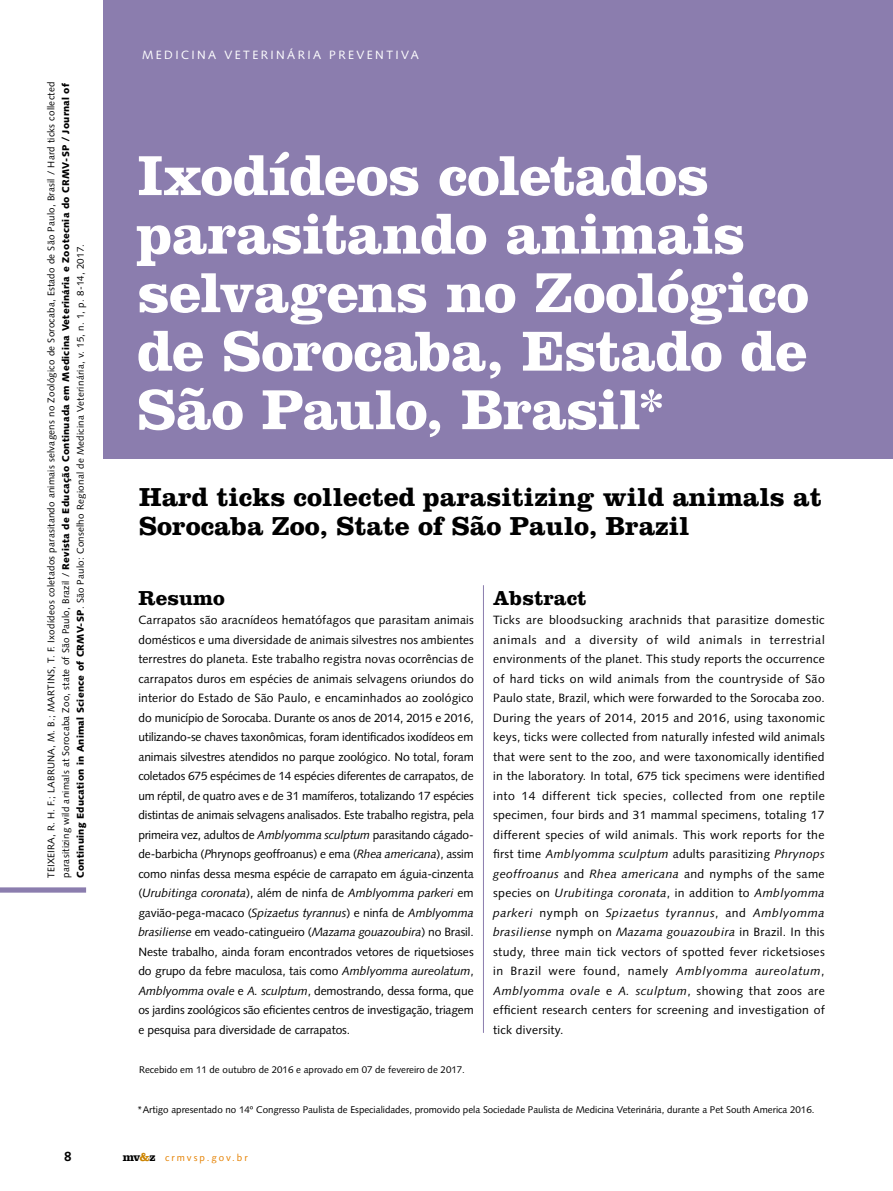
<style>
.page{position:relative;width:893px;height:1191px;background:#fff}
.page>*{position:absolute;margin:0;border:0;box-sizing:border-box;transform-origin:0 0}
.t1{font:700 58.5px/58.5px "Clarendon LT Std";letter-spacing:-.015em;color:#fff}
.t2{font:700 27px/29.2px "Clarendon LT Std";color:#000}
.t3{font:700 21px "Clarendon LT Std";color:#000}
.t4{font:700 13.5px "Syntax LT Std";color:#000}
.t5{font:12px/19.5px "Syntax LT Std";letter-spacing:.005em;color:#000;text-align:justify}
.t6{font:12px "Syntax LT Std";letter-spacing:.2em;color:#fff}
.t7{font:9.75px/14.7px "Syntax LT Std";letter-spacing:.025em;color:#000}
.t8{font:9.75px "Syntax LT Std";color:#000}
.t9{font:9.75px "Syntax LT Std";letter-spacing:.2em;color:#e58100}
.s1{font-weight:900}
.s2{font-style:italic}
.s3{font-family:"Clarendon LT Std";font-weight:700;font-size:12px;color:#000}
.s4{font-family:"Clarendon LT Std";font-weight:700;font-size:12px;color:#cc8400}
</style>
<div class="page">
<div style="left:104px;top:0;width:789px;height:458px;background:#8b7dae"></div>
<div style="left:0;top:887px;width:86px;height:5px;background:#8b7dae"></div>
<hr style="left:483px;top:585px;width:1px;height:448px;background:#8b7dae">
<p class="t7" style="left:44px;top:877px;width:797px;rotate:-90deg">TEIXEIRA, R. H. F.; LABRUNA, M. B.; MARTINS, T. F. Ixodídeos coletados parasitando animais selvagens no Zoológico de Sorocaba, Estado de São Paulo, Brasil / Hard ticks collected parasitizing wild animals at Sorocaba Zoo, state of São Paulo, Brazil / <span class="s1">Revista de Educação Continuada em Medicina Veterinária e Zootecnia do CRMV-SP / Journal of<br>Continuing Education in Animal Science of CRMV-SP</span>. São Paulo: Conselho Regional de Medicina Veterinária, v. 15, n. 1, p. 8-14, 2017.</p>
<p class="t6" style="left:142px;top:47px;width:278px">MEDICINA VETERINÁRIA PREVENTIVA</p>
<h1 class="t1" style="left:137px;top:146px;width:673px">Ixodídeos coletados parasitando animais selvagens no Zoológico de Sorocaba, Estado de<br>São Paulo, Brasil*</h1>
<h2 class="t2" style="left:139px;top:481px;width:684px">Hard ticks collected parasitizing wild animals at<br>Sorocaba Zoo, State of São Paulo, Brazil</h2>
<h3 class="t3" style="left:138px;top:585px;width:88px">Resumo</h3>
<p class="t5" style="left:138px;top:610px;width:337px">Carrapatos são aracnídeos hematófagos que parasitam animais domésticos e uma diversidade de animais silvestres nos ambientes terrestres do planeta. Este trabalho registra novas ocorrências de carrapatos duros em espécies de animais selvagens oriundos do interior do Estado de São Paulo, e encaminhados ao zoológico do município de Sorocaba. Durante os anos de 2014, 2015 e 2016, utilizando-se chaves taxonômicas, foram identificados ixodídeos em animais silvestres atendidos no parque zoológico. No total, foram coletados 675 espécimes de 14 espécies diferentes de carrapatos, de um réptil, de quatro aves e de 31 mamíferos, totalizando 17 espécies distintas de animais selvagens analisados. Este trabalho registra, pela primeira vez, adultos de <span class="s2">Amblyomma sculptum</span> parasitando cágado&shy;de-barbicha (<span class="s2">P</span>hrynops geoffroanus) e ema (<span class="s2">Rhea americana</span>), assim como ninfas dessa mesma espécie de carrapato em águia-cinzenta (<span class="s2">Urubitinga coronata</span>), além de ninfa de <span class="s2">Amblyomma parkeri</span> em gavião-pega-macaco (<span class="s2">Spizaetus tyrannus</span>) e ninfa de <span class="s2">Amblyomma brasiliense</span> em veado-catingueiro (<span class="s2">Mazama gouazoubira</span>) no Brasil.<br>Neste trabalho, ainda foram encontrados vetores de riquetsioses do grupo da febre maculosa, tais como <span class="s2">Amblyomma aureolatum</span>, <span class="s2">Amblyomma ovale</span> e <span class="s2">A. sculptum</span>, demostrando, dessa forma, que os jardins zoológicos são eficientes centros de investigação, triagem e pesquisa para diversidade de carrapatos.</p>
<h3 class="t3" style="left:493px;top:585px;width:95px">Abstract</h3>
<p class="t5" style="left:493px;top:610px;width:333px">Ticks are bloodsucking arachnids that parasitize domestic animals and a diversity of wild animals in terrestrial environments of the planet. This study reports the occurrence of hard ticks on wild animals from the countryside of São Paulo state, Brazil, which were forwarded to the Sorocaba zoo.<br>During the years of 2014, 2015 and 2016, using taxonomic keys, ticks were collected from naturally infested wild animals that were sent to the zoo, and were taxonomically identified in the laboratory. In total, 675 tick specimens were identified into 14 different tick species, collected from one reptile specimen, four birds and 31 mammal specimens, totaling 17 different species of wild animals. This work reports for the first time <span class="s2">Amblyomma sculptum</span> adults parasitizing <span class="s2">Phrynops geoffroanus</span> and <span class="s2">Rhea americana</span> and nymphs of the same species on <span class="s2">Urubitinga coronata</span>, in addition to <span class="s2">Amblyomma parkeri</span> nymph on <span class="s2">Spizaetus tyrannus</span>, and <span class="s2">Amblyomma brasiliense</span> nymph on <span class="s2">Mazama gouazoubira</span> in Brazil. In this study, three main tick vectors of spotted fever ricketsioses in Brazil were found, namely <span class="s2">Amblyomma aureolatum</span>, <span class="s2">Amblyomma ovale</span> e <span class="s2">A. sculptum</span>, showing that zoos are efficient research centers for screening and investigation of tick diversity.</p>
<p class="t8" style="left:139px;top:1063px;width:327px">Recebido em 11 de outubro de 2016 e aprovado em 07 de fevereiro de 2017.</p>
<p class="t8" style="left:137px;top:1103px;width:679px">*Artigo apresentado no 14º Congresso Paulista de Especialidades, promovido pela Sociedade Paulista de Medicina Veterinária, durante a Pet South America 2016.</p>
<p class="t4" style="left:64px;top:1148px;width:9px">8</p>
<p class="t9" style="left:123px;top:1151px;width:126px"><span class="s3">mv</span><span class="s4">&amp;</span><span class="s3">z</span> crmvsp.gov.br</p>
</div>
